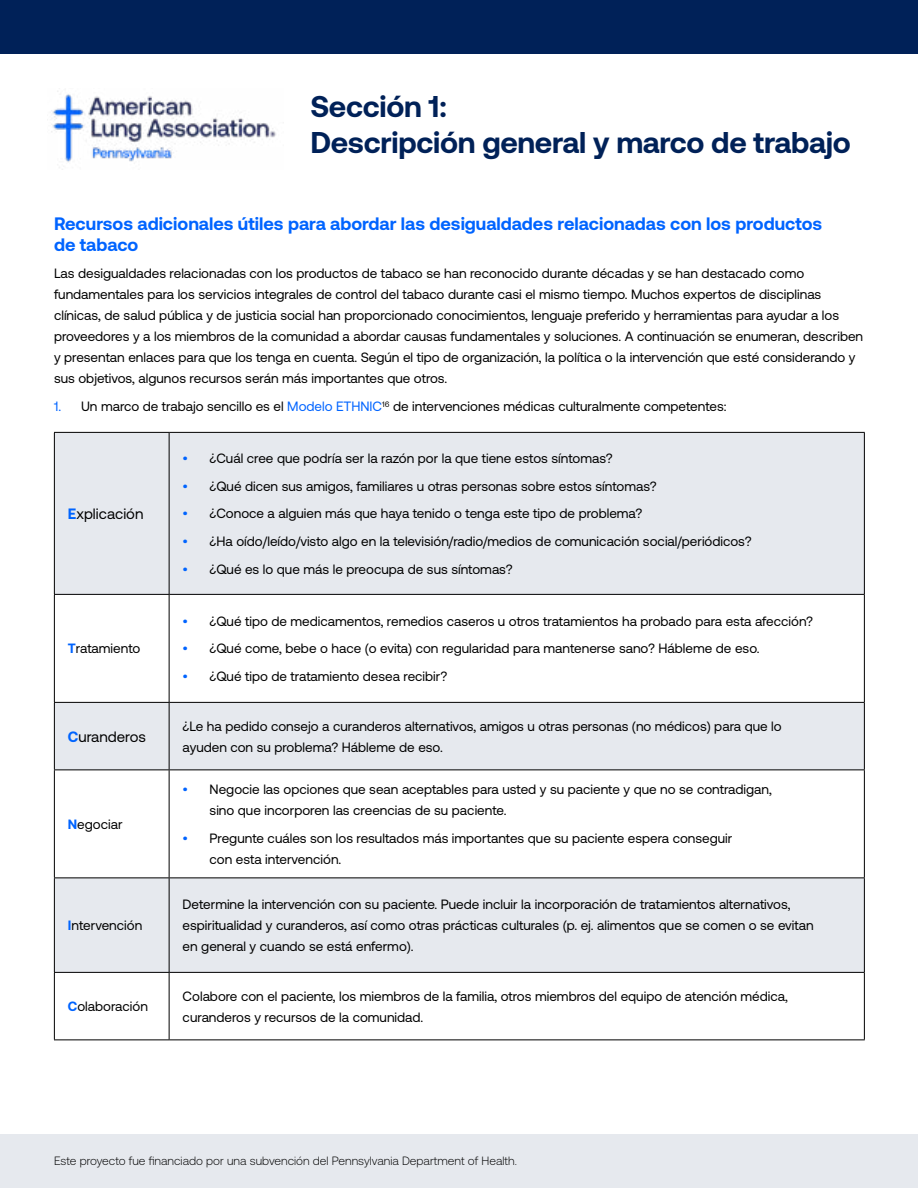
<style>
.page{position:relative;width:918px;height:1188px;background:#fff}
.page>*{position:absolute;margin:0;border:0;box-sizing:border-box;transform-origin:0 0}
.t1{font:700 30px/36px "Aeonik";letter-spacing:-.01em;color:#002158}
.t2{font:700 18px/21px "Aeonik";color:#0064ff}
.t3{font:15px "Aeonik";color:#000}
.t4{font:13.5px/21px "Aeonik";color:#000}
.t5{font:300 12px "Aeonik";color:#000}
.s1{color:#0064ff}
.s2{font-weight:700;color:#0064ff}
</style>
<div class="page">
<div style="left:0;top:0;width:918px;height:54px;background:#002158"></div>
<div style="left:0;top:1134px;width:918px;height:54px;background:#e6e9ee"></div>
<img style="left:51px;top:91px;width:225px;height:79px">
<svg style="left:55px;top:433px;width:809px;height:539px;fill:#e6e9ee"></svg>
<hr style="left:169px;top:595px;width:1px;height:107px;background:#000">
<hr style="left:169px;top:770px;width:1px;height:108px;background:#000">
<hr style="left:864px;top:595px;width:1px;height:107px;background:#000">
<hr style="left:864px;top:770px;width:1px;height:108px;background:#000">
<hr style="left:54px;top:595px;width:1px;height:107px;background:#000">
<hr style="left:54px;top:770px;width:1px;height:108px;background:#000">
<hr style="left:54px;top:433px;width:1px;height:161px;background:#000">
<hr style="left:169px;top:433px;width:1px;height:161px;background:#000">
<hr style="left:864px;top:433px;width:1px;height:161px;background:#000">
<hr style="left:54px;top:432px;width:115px;height:1px;background:#000">
<hr style="left:169px;top:432px;width:696px;height:1px;background:#000">
<hr style="left:54px;top:594px;width:115px;height:1px;background:#000">
<hr style="left:169px;top:594px;width:696px;height:1px;background:#000">
<hr style="left:54px;top:878px;width:1px;height:94px;background:#000">
<hr style="left:54px;top:878px;width:115px;height:1px;background:#000">
<hr style="left:169px;top:878px;width:696px;height:1px;background:#000">
<hr style="left:169px;top:878px;width:1px;height:94px;background:#000">
<hr style="left:864px;top:878px;width:1px;height:94px;background:#000">
<hr style="left:54px;top:703px;width:1px;height:67px;background:#000">
<hr style="left:54px;top:702px;width:115px;height:1px;background:#000">
<hr style="left:169px;top:702px;width:696px;height:1px;background:#000">
<hr style="left:169px;top:703px;width:1px;height:67px;background:#000">
<hr style="left:864px;top:703px;width:1px;height:67px;background:#000">
<hr style="left:54px;top:770px;width:115px;height:1px;background:#000">
<hr style="left:169px;top:770px;width:696px;height:1px;background:#000">
<hr style="left:54px;top:973px;width:1px;height:67px;background:#000">
<hr style="left:54px;top:972px;width:115px;height:1px;background:#000">
<hr style="left:169px;top:972px;width:696px;height:1px;background:#000">
<hr style="left:169px;top:973px;width:1px;height:67px;background:#000">
<hr style="left:864px;top:973px;width:1px;height:67px;background:#000">
<hr style="left:54px;top:1040px;width:115px;height:1px;background:#000">
<hr style="left:169px;top:1040px;width:696px;height:1px;background:#000">
<h1 class="t1" style="left:310px;top:88px;width:542px">Sección 1:<br>Descripción general y marco de trabajo</h1>
<h2 class="t2" style="left:54px;top:213px;width:770px">Recursos adicionales útiles para abordar las desigualdades relacionadas con los productos de tabaco</h2>
<p class="t4" style="left:54px;top:263px;width:811px">Las desigualdades relacionadas con los productos de tabaco se han reconocido durante décadas y se han destacado como fundamentales para los servicios integrales de control del tabaco durante casi el mismo tiempo. Muchos expertos de disciplinas clínicas, de salud pública y de justicia social han proporcionado conocimientos, lenguaje preferido y herramientas para ayudar a los proveedores y a los miembros de la comunidad a abordar causas fundamentales y soluciones. A continuación se enumeran, describen y presentan enlaces para que los tenga en cuenta. Según el tipo de organización, la política o la intervención que esté considerando y sus objetivos, algunos recursos serán más importantes que otros.</p>
<p class="t4" style="left:54px;top:396px;width:674px"><span class="s1">1.</span> Un marco de trabajo sencillo es el <span class="s1">Modelo ETHNIC</span><sup>16</sup> de intervenciones médicas culturalmente competentes:</p>
<p class="t3" style="left:68px;top:506px;width:77px"><span class="s2">E</span>xplicación</p>
<p class="t4" style="left:68px;top:638px;width:74px"><span class="s2">T</span>ratamiento</p>
<p class="t4" style="left:183px;top:448px;width:432px"><span class="s1">•</span> ¿Cuál cree que podría ser la razón por la que tiene estos síntomas?</p>
<p class="t4" style="left:183px;top:476px;width:476px"><span class="s1">•</span> ¿Qué dicen sus amigos, familiares u otras personas sobre estos síntomas?</p>
<p class="t4" style="left:183px;top:503px;width:461px"><span class="s1">•</span> ¿Conoce a alguien más que haya tenido o tenga este tipo de problema?</p>
<p class="t4" style="left:183px;top:531px;width:571px"><span class="s1">•</span> ¿Ha oído/leído/visto algo en la televisión/radio/medios de comunicación social/periódicos?</p>
<p class="t4" style="left:183px;top:559px;width:332px"><span class="s1">•</span> ¿Qué es lo que más le preocupa de sus síntomas?</p>
<p class="t4" style="left:183px;top:611px;width:632px"><span class="s1">•</span> ¿Qué tipo de medicamentos, remedios caseros u otros tratamientos ha probado para esta afección?</p>
<p class="t4" style="left:183px;top:638px;width:578px"><span class="s1">•</span> ¿Qué come, bebe o hace (o evita) con regularidad para mantenerse sano? Hábleme de eso.</p>
<p class="t4" style="left:183px;top:666px;width:266px"><span class="s1">•</span> ¿Qué tipo de tratamiento desea recibir?</p>
<p class="t3" style="left:68px;top:728px;width:80px"><span class="s2">C</span>uranderos</p>
<p class="t4" style="left:183px;top:716px;width:601px">¿Le ha pedido consejo a curanderos alternativos, amigos u otras personas (no médicos) para que lo ayuden con su problema? Hábleme de eso.</p>
<p class="t4" style="left:68px;top:814px;width:56px"><span class="s2">N</span>egociar</p>
<p class="t4" style="left:68px;top:915px;width:76px"><span class="s2">I</span>ntervención</p>
<p class="t4" style="left:210px;top:779px;width:564px;text-indent:-27px"><span class="s1">•</span> Negocie las opciones que sean aceptables para usted y su paciente y que no se contradigan, sino que incorporen las creencias de su paciente.</p>
<p class="t4" style="left:210px;top:828px;width:524px;text-indent:-27px"><span class="s1">•</span> Pregunte cuáles son los resultados más importantes que su paciente espera conseguir con esta intervención.</p>
<p class="t4" style="left:183px;top:894px;width:632px">Determine la intervención con su paciente. Puede incluir la incorporación de tratamientos alternativos, espiritualidad y curanderos, así como otras prácticas culturales (p. ej. alimentos que se comen o se evitan en general y cuando se está enfermo).</p>
<p class="t4" style="left:68px;top:996px;width:82px"><span class="s2">C</span>olaboración</p>
<p class="t4" style="left:183px;top:986px;width:607px">Colabore con el paciente, los miembros de la familia, otros miembros del equipo de atención médica, curanderos y recursos de la comunidad.</p>
<p class="t5" style="left:54px;top:1154px;width:464px">Este proyecto fue financiado por una subvención del Pennsylvania Department of Health.</p>
</div>
